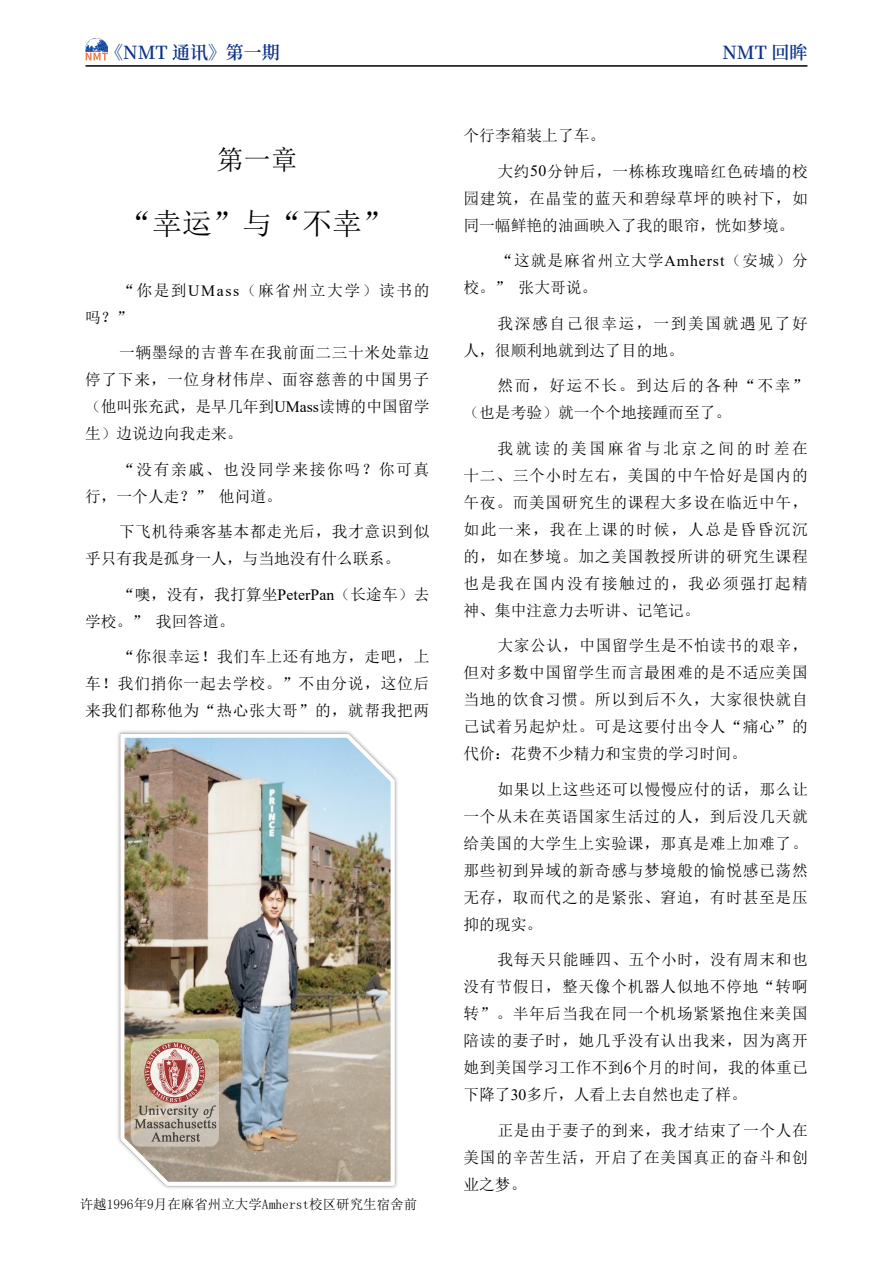
<style>
.page{position:relative;width:893px;height:1263px;background:#fff}
.page>*{position:absolute;margin:0;border:0;box-sizing:border-box;transform-origin:0 0}
.t1{font:30px "Sim Sun";color:#000}
.t2{font:27px "Sim Sun";color:#000}
.t3{font:600 18px "Source Han Serif CN";color:#0c3388}
.t4{font:15.75px/27px "Sim Sun";letter-spacing:.045em;color:#000;text-align:justify}
.t5{font:15.75px/27px "Sim Sun";letter-spacing:.1em;color:#000}
.t6{font:15.75px/27px "Sim Sun";color:#000}
.t7{font:15.75px/27px "Sim Sun";letter-spacing:.02em;color:#000}
.t8{font:15.75px/27px "Sim Sun";letter-spacing:.005em;color:#000}
.t9{font:13.5px "Sim Sun";color:#000}
.s1{font-family:"Times New Roman"}
</style>
<div class="page">
<hr style="left:86px;top:65px;width:721px;height:2px;background:#000">
<img style="left:86px;top:39px;width:22px;height:22px">
<img style="left:117px;top:731px;width:281px;height:458px">
<p class="t3" style="left:105px;top:42px;width:176px">《NMT 通讯》第一期</p>
<p class="t2" style="left:217px;top:146px;width:82px">第一章</p>
<p class="t1" style="left:122px;top:208px;width:271px">“幸运”与“不幸”</p>
<p class="t5" style="left:85px;top:277px;width:346px;text-indent:34px">“你是到<span class="s1">UMass</span>（麻省州立大学）读书的吗？”</p>
<p class="t4" style="left:85px;top:339px;width:346px;text-indent:34px">一辆墨绿的吉普车在我前面二三十米处靠边停了下来，一位身材伟岸、面容慈善的中国男子（他叫张充武，是早几年到<span class="s1">UMass</span>读博的中国留学生）边说边向我走来。</p>
<p class="t5" style="left:85px;top:456px;width:346px;text-indent:34px">“没有亲戚、也没同学来接你吗？你可真行，一个人走？” 他问道。</p>
<p class="t7" style="left:85px;top:518px;width:346px;text-indent:34px">下飞机待乘客基本都走光后，我才意识到似乎只有我是孤身一人，与当地没有什么联系。</p>
<p class="t8" style="left:85px;top:581px;width:346px;text-indent:34px">“噢，没有，我打算坐<span class="s1">PeterPan</span>（长途车）去学校。” 我回答道。</p>
<p class="t4" style="left:85px;top:643px;width:346px;text-indent:34px">“你很幸运！我们车上还有地方，走吧，上车！我们捎你一起去学校。”不由分说，这位后来我们都称他为“热心张大哥”的，就帮我把两</p>
<p class="t9" style="left:80px;top:1198px;width:339px">许越1996年9月在麻省州立大学Amherst校区研究生宿舍前</p>
<p class="t3" style="left:722px;top:42px;width:87px">NMT 回眸</p>
<p class="t6" style="left:463px;top:122px;width:143px">个行李箱装上了车。</p>
<p class="t4" style="left:463px;top:157px;width:346px;text-indent:34px">大约<span class="s1">50</span>分钟后，一栋栋玫瑰暗红色砖墙的校园建筑，在晶莹的蓝天和碧绿草坪的映衬下，如同一幅鲜艳的油画映入了我的眼帘，恍如梦境。</p>
<p class="t4" style="left:463px;top:247px;width:346px;text-indent:34px">“这就是麻省州立大学<span class="s1">Amherst</span>（安城）分校。” 张大哥说。</p>
<p class="t5" style="left:463px;top:309px;width:346px;text-indent:34px">我深感自己很幸运，一到美国就遇见了好人，很顺利地就到达了目的地。</p>
<p class="t6" style="left:463px;top:372px;width:346px;text-indent:34px">然而，好运不长。到达后的各种“不幸”（也是考验）就一个个地接踵而至了。</p>
<p class="t4" style="left:463px;top:434px;width:346px;text-indent:34px">我就读的美国麻省与北京之间的时差在十二、三个小时左右，美国的中午恰好是国内的午夜。而美国研究生的课程大多设在临近中午，如此一来，我在上课的时候，人总是昏昏沉沉的，如在梦境。加之美国教授所讲的研究生课程也是我在国内没有接触过的，我必须强打起精神、集中注意力去听讲、记笔记。</p>
<p class="t4" style="left:463px;top:632px;width:346px;text-indent:34px">大家公认，中国留学生是不怕读书的艰辛，但对多数中国留学生而言最困难的是不适应美国当地的饮食习惯。所以到后不久，大家很快就自己试着另起炉灶。可是这要付出令人“痛心”的代价：花费不少精力和宝贵的学习时间。</p>
<p class="t4" style="left:463px;top:775px;width:346px;text-indent:34px">如果以上这些还可以慢慢应付的话，那么让一个从未在英语国家生活过的人，到后没几天就给美国的大学生上实验课，那真是难上加难了。那些初到异域的新奇感与梦境般的愉悦感已荡然无存，取而代之的是紧张、窘迫，有时甚至是压抑的现实。</p>
<p class="t4" style="left:463px;top:946px;width:346px;text-indent:34px">我每天只能睡四、五个小时，没有周末和也没有节假日，整天像个机器人似地不停地“转啊转”。半年后当我在同一个机场紧紧抱住来美国陪读的妻子时，她几乎没有认出我来，因为离开她到美国学习工作不到<span class="s1">6</span>个月的时间，我的体重已下降了<span class="s1">30</span>多斤，人看上去自然也走了样。</p>
<p class="t4" style="left:463px;top:1116px;width:346px;text-indent:34px">正是由于妻子的到来，我才结束了一个人在美国的辛苦生活，开启了在美国真正的奋斗和创业之梦。</p>
</div>
